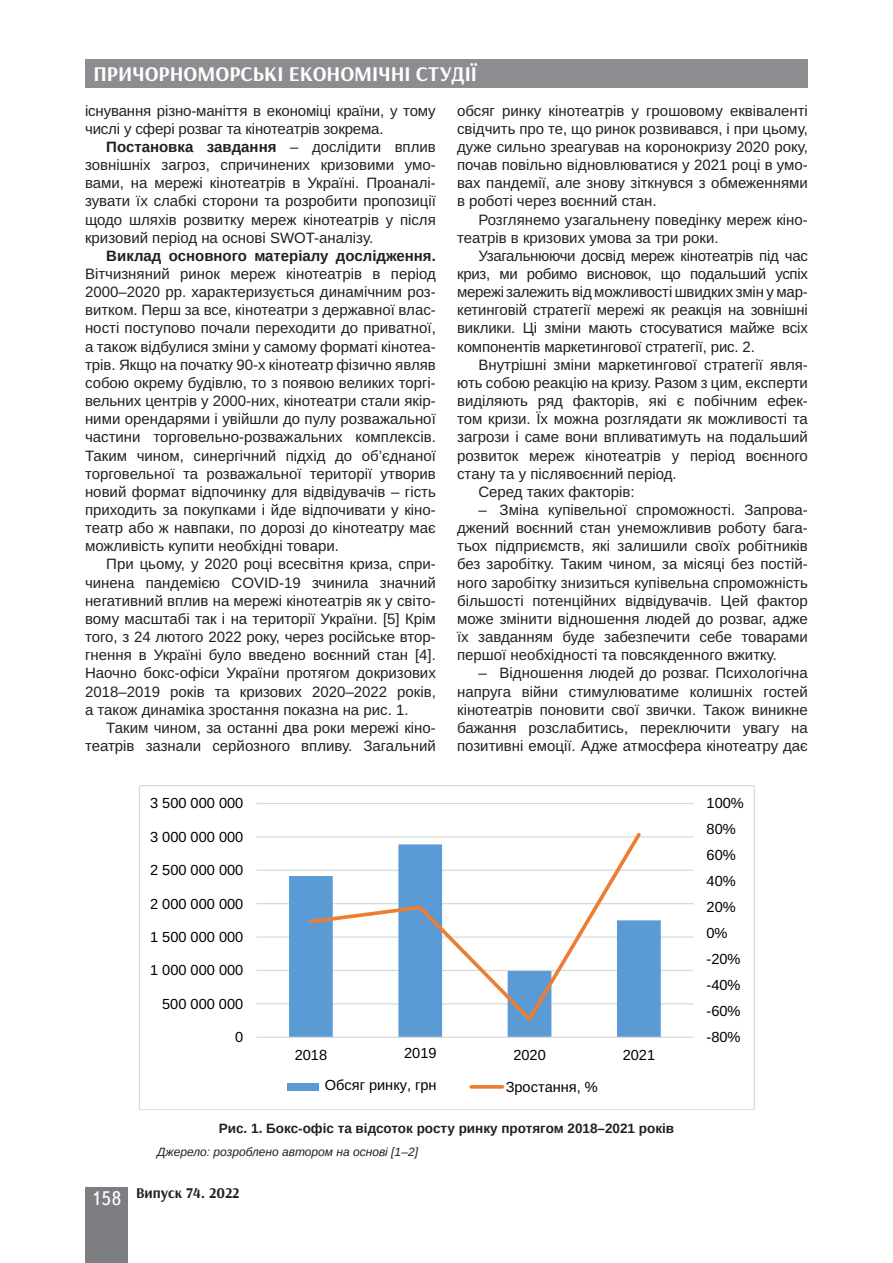
<style>
.page{position:relative;width:893px;height:1263px;background:#fff}
.page>*{position:absolute;margin:0;border:0;box-sizing:border-box;transform-origin:0 0}
.t1{font:700 21px "Arsenal";color:#fff}
.Текст_основной_G{font:15px/18.1px "Arimo";color:#231f20;text-align:justify}
.t2{font:700 15px "Arsenal";color:#231f20}
.t3{font:14.55px "Arimo Roman";color:#000}
.Рисунок{font:700 13.5px "Arimo";color:#231f20}
.Джерело{font:italic 12px "Arimo";color:#231f20}
.s1{font-weight:700}
.s2{font-family:"Ukrainian Text";font-weight:400;font-size:19.5px;color:#fff}
</style>
<div class="page">
<div style="left:85px;top:59px;width:723px;height:29px;background:#8b8d90"></div>
<div style="left:85px;top:1186px;width:43px;height:76px;background:#7c7e81"></div>
<hr style="left:256px;top:1003px;width:437px;height:1px;background:#d9d9d9">
<hr style="left:256px;top:970px;width:437px;height:1px;background:#d9d9d9">
<hr style="left:256px;top:936px;width:437px;height:2px;background:#d9d9d9">
<hr style="left:256px;top:903px;width:437px;height:1px;background:#d9d9d9">
<hr style="left:256px;top:870px;width:437px;height:1px;background:#d9d9d9">
<hr style="left:256px;top:836px;width:437px;height:1px;background:#d9d9d9">
<hr style="left:256px;top:803px;width:437px;height:1px;background:#d9d9d9">
<svg style="left:289px;top:869px;width:372px;height:168px;fill:#5b9bd5"></svg>
<hr style="left:256px;top:1037px;width:437px;height:1px;background:#d9d9d9">
<svg style="left:307px;top:833px;width:337px;height:192px"></svg>
<div style="left:287px;top:1083px;width:31px;height:8px;background:#5b9bd5"></div>
<svg style="left:471px;top:1085px;width:31px;height:4px"></svg>
<h1 class="t1" style="left:94px;top:61px;width:385px">ПРИЧОРНОМОРСЬКІ ЕКОНОМІЧНІ СТУДІЇ</h1>
<p class="Текст_основной_G" style="left:85px;top:102px;width:352px">існування різно-маніття в економіці країни, у тому числі у сфері розваг та кінотеатрів зокрема.</p>
<p class="Текст_основной_G" style="left:85px;top:138px;width:352px;text-indent:21px"><span class="s1">Постановка завдання</span> – дослідити вплив зовнішніх загроз, спричинених кризовими умо&shy;вами, на мережі кінотеатрів в Україні. Проаналі&shy;зувати їх слабкі сторони та розробити пропозиції щодо шляхів розвитку мереж кінотеатрів у після кризовий період на основі SWOT-аналізу.</p>
<p class="Текст_основной_G" style="left:85px;top:247px;width:352px;text-indent:21px"><span class="s1">Виклад основного матеріалу дослідження.<br></span>Вітчизняний ринок мереж кінотеатрів в період 2000–2020 рр. характеризується динамічним роз&shy;витком. Перш за все, кінотеатри з державної влас&shy;ності поступово почали переходити до приватної, а також відбулися зміни у самому форматі кінотеа&shy;трів. Якщо на початку 90-х кінотеатр фізично являв собою окрему будівлю, то з появою великих торгі&shy;вельних центрів у 2000-них, кінотеатри стали якір&shy;ними орендарями і увійшли до пулу розважальної частини торговельно-розважальних комплексів.<br>Таким чином, синергічний підхід до об’єднаної торговельної та розважальної території утворив новий формат відпочинку для відвідувачів – гість приходить за покупками і йде відпочивати у кіно&shy;театр або ж навпаки, по дорозі до кінотеатру має можливість купити необхідні товари.</p>
<p class="Текст_основной_G" style="left:85px;top:555px;width:352px;text-indent:21px">При цьому, у 2020 році всесвітня криза, спри&shy;чинена пандемією COVID-19 зчинила значний негативний вплив на мережі кінотеатрів як у світо&shy;вому масштабі так і на території України. [5] Крім того, з 24 лютого 2022 року, через російське втор&shy;гнення в Україні було введено воєнний стан [4].<br>Наочно бокс-офіси України протягом докризових 2018–2019 років та кризових 2020–2022 років, а також динаміка зростання показна на рис. 1.</p>
<p class="Текст_основной_G" style="left:85px;top:719px;width:352px;text-align:right">Таким чином, за останні два роки мережі кіно&shy;театрів зазнали серйозного впливу. Загальний</p>
<p class="t3" style="left:150px;top:793px;width:95px">3 500 000 000</p>
<p class="t3" style="left:150px;top:826px;width:95px">3 000 000 000</p>
<p class="t3" style="left:150px;top:860px;width:95px">2 500 000 000</p>
<p class="t3" style="left:150px;top:893px;width:95px">2 000 000 000</p>
<p class="t3" style="left:150px;top:927px;width:95px">1 500 000 000</p>
<p class="t3" style="left:150px;top:960px;width:95px">1 000 000 000</p>
<p class="t3" style="left:162px;top:993px;width:83px">500 000 000</p>
<p class="t3" style="left:235px;top:1027px;width:10px">0</p>
<p class="Текст_основной_G" style="left:457px;top:102px;width:352px">обсяг ринку кінотеатрів у грошовому еквіваленті свідчить про те, що ринок розвивався, і при цьому, дуже сильно зреагував на коронокризу 2020 року, почав повільно відновлюватися у 2021 році в умо&shy;вах пандемії, але знову зіткнувся з обмеженнями в роботі через воєнний стан.</p>
<p class="Текст_основной_G" style="left:457px;top:211px;width:352px;text-indent:21px">Розглянемо узагальнену поведінку мереж кіно&shy;театрів в кризових умова за три роки.</p>
<p class="Текст_основной_G" style="left:457px;top:247px;width:352px;text-indent:21px">Узагальнюючи досвід мереж кінотеатрів під час криз, ми робимо висновок, що подальший успіх мережі залежить від можливості швидких змін у мар&shy;кетинговій стратегії мережі як реакція на зовнішні виклики. Ці зміни мають стосуватися майже всіх компонентів маркетингової стратегії, рис. 2.</p>
<p class="Текст_основной_G" style="left:457px;top:356px;width:352px;text-indent:21px">Внутрішні зміни маркетингової стратегії явля&shy;ють собою реакцію на кризу. Разом з цим, експерти виділяють ряд факторів, які є побічним ефек&shy;том кризи. Їх можна розглядати як можливості та загрози і саме вони впливатимуть на подальший розвиток мереж кінотеатрів у період воєнного стану та у післявоєнний період.</p>
<p class="Текст_основной_G" style="left:478px;top:483px;width:158px">Серед таких факторів:</p>
<p class="Текст_основной_G" style="left:457px;top:501px;width:352px;text-indent:21px">– Зміна купівельної спроможності. Запрова&shy;джений воєнний стан унеможливив роботу бага&shy;тьох підприємств, які залишили своїх робітників без заробітку. Таким чином, за місяці без постій&shy;ного заробітку знизиться купівельна спроможність більшості потенційних відвідувачів. Цей фактор може змінити відношення людей до розваг, адже їх завданням буде забезпечити себе товарами першої необхідності та повсякденного вжитку.</p>
<p class="Текст_основной_G" style="left:457px;top:664px;width:352px;text-indent:21px">– Відношення людей до розваг. Психологічна напруга війни стимулюватиме колишніх гостей кінотеатрів поновити свої звички. Також виникне бажання розслабитись, переключити увагу на позитивні емоції. Адже атмосфера кінотеатру дає</p>
<p class="t3" style="left:707px;top:793px;width:39px">100%</p>
<p class="t3" style="left:707px;top:819px;width:31px">80%</p>
<p class="t3" style="left:707px;top:845px;width:31px">60%</p>
<p class="t3" style="left:707px;top:871px;width:31px">40%</p>
<p class="t3" style="left:707px;top:897px;width:31px">20%</p>
<p class="t3" style="left:707px;top:923px;width:23px">0%</p>
<p class="t3" style="left:707px;top:949px;width:36px">-20%</p>
<p class="t3" style="left:707px;top:975px;width:36px">-40%</p>
<p class="t3" style="left:707px;top:1001px;width:36px">-60%</p>
<p class="t3" style="left:707px;top:1027px;width:36px">-80%</p>
<p class="t3" style="left:295px;top:1045px;width:34px">2018</p>
<p class="t3" style="left:404px;top:1043px;width:34px">2019</p>
<p class="t3" style="left:513px;top:1045px;width:34px">2020</p>
<p class="t3" style="left:623px;top:1045px;width:34px">2021</p>
<p class="t3" style="left:325px;top:1075px;width:113px">Обсяг ринку, грн</p>
<p class="t3" style="left:506px;top:1076px;width:94px">Зростання, %</p>
<p class="Рисунок" style="left:219px;top:1118px;width:457px">Рис. 1. Бокс-офіс та відсоток росту ринку протягом 2018–2021 років</p>
<p class="Джерело" style="left:157px;top:1144px;width:262px">Джерело: розроблено автором на основі [1–2]</p>
<p class="t2" style="left:91px;top:1183px;width:150px"><span class="s2">158</span> Випуск 74. 2022</p>
</div>
